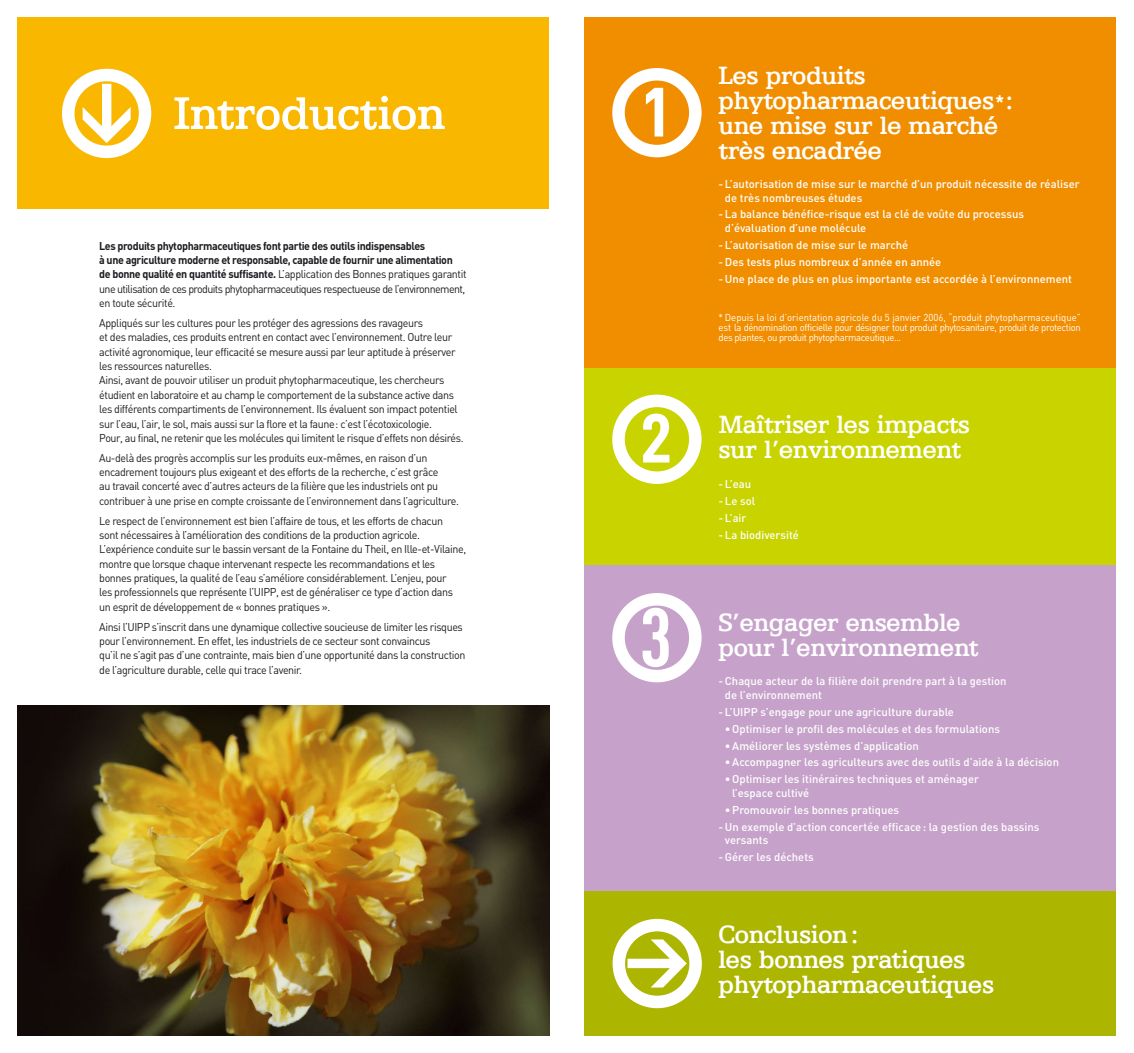
<style>
.page{position:relative;width:1134px;height:1053px;background:#fff}
.page>*{position:absolute;margin:0;border:0;box-sizing:border-box;transform-origin:0 0}
.t1{font:81.62px "DIN Cond Bold Alternate";color:#fff}
.t2{font:500 51.88px "AT Egyptian";letter-spacing:-.01em;color:#fff}
.t3{font:500 28.25px/25px "AT Egyptian";letter-spacing:-.015em;color:#fff}
.t4{font:11.25px/14.4px "DIN";letter-spacing:-.035em;color:#1b1c20;scale:.95 1}
.t5{font:500 11.25px/16.9px "DIN";color:#fff}
.t6{font:700 11.25px/14.4px "DIN";letter-spacing:-.035em;color:#1b1c20;scale:.95 1}
.t7{font:10px/10px "DIN";letter-spacing:-.035em;color:#fff;text-align:justify;scale:.95 1}
.s1{font-weight:400}
.s2{font-size:22.5px}
</style>
<div class="page">
<img style="left:18px;top:705px;width:531px;height:330px">
<div style="left:18px;top:18px;width:531px;height:191px;background:#f9b700"></div>
<svg style="left:62px;top:69px;width:89px;height:89px"></svg>
<div style="left:585px;top:18px;width:531px;height:350px;background:#f18e00"></div>
<svg style="left:612px;top:68px;width:89px;height:89px"></svg>
<div style="left:585px;top:368px;width:531px;height:197px;background:#c8d300"></div>
<svg style="left:612px;top:394px;width:89px;height:90px"></svg>
<div style="left:585px;top:565px;width:531px;height:325px;background:#c6a2ca"></div>
<svg style="left:612px;top:593px;width:89px;height:89px"></svg>
<div style="left:585px;top:890px;width:531px;height:145px;background:#acb500"></div>
<svg style="left:613px;top:918px;width:89px;height:90px"></svg>
<h2 class="t2" style="left:174px;top:85px;width:273px">Introduction</h2>
<h1 class="t1" style="left:642px;top:58px;width:29px">1</h1>
<p class="t6" style="left:99px;top:238px;width:388px">Les produits phytopharmaceutiques font partie des outils indispensables<br>à une agriculture moderne et responsable, capable de fournir une alimentation de bonne qualité en quantité suffisante. <span class="s1">L’application des Bonnes pratiques garantit une utilisation de ces produits phytopharmaceutiques respectueuse de l’environnement, en toute sécurité.</span></p>
<p class="t4" style="left:99px;top:315px;width:385px">Appliqués sur les cultures pour les protéger des agressions des ravageurs<br>et des maladies, ces produits entrent en contact avec l’environnement. Outre leur activité agronomique, leur efficacité se mesure aussi par leur aptitude à préserver les ressources naturelles.<br>Ainsi, avant de pouvoir utiliser un produit phytopharmaceutique, les chercheurs étudient en laboratoire et au champ le comportement de la substance active dans les différents compartiments de l’environnement. Ils évaluent son impact potentiel sur l’eau, l’air, le sol, mais aussi sur la flore et la faune: c’est l’écotoxicologie.<br>Pour, au final, ne retenir que les molécules qui limitent le risque d’effets non désirés.</p>
<p class="t4" style="left:99px;top:450px;width:380px">Au-delà des progrès accomplis sur les produits eux-mêmes, en raison d’un encadrement toujours plus exigeant et des efforts de la recherche, c’est grâce<br>au travail concerté avec d’autres acteurs de la filière que les industriels ont pu contribuer à une prise en compte croissante de l’environnement dans l’agriculture.</p>
<p class="t4" style="left:99px;top:513px;width:388px">Le respect de l’environnement est bien l’affaire de tous, et les efforts de chacun<br>sont nécessaires à l’amélioration des conditions de la production agricole.<br>L’expérience conduite sur le bassin versant de la Fontaine du Theil, en Ille-et-Vilaine, montre que lorsque chaque intervenant respecte les recommandations et les bonnes pratiques, la qualité de l’eau s’améliore considérablement. L’enjeu, pour<br>les professionnels que représente l’UIPP, est de généraliser ce type d’action dans un esprit de développement de « bonnes pratiques ».</p>
<p class="t4" style="left:99px;top:619px;width:387px">Ainsi l’UIPP s’inscrit dans une dynamique collective soucieuse de limiter les risques pour l’environnement. En effet, les industriels de ce secteur sont convaincus<br>qu’il ne s’agit pas d’une contrainte, mais bien d’une opportunité dans la construction de l’agriculture durable, celle qui trace l’avenir.</p>
<h1 class="t1" style="left:640px;top:383px;width:33px">2</h1>
<h1 class="t1" style="left:640px;top:578px;width:33px">3</h1>
<h3 class="t3" style="left:718px;top:63px;width:296px">Les produits phytopharmaceutiques<span class="s2">*</span>: une mise sur le marché très encadrée</h3>
<p class="t5" style="left:725px;top:177px;width:356px;line-height:13.4px;text-indent:-6px">-L’autorisation de mise sur le marché d’un produit nécessite de réaliser de très nombreuses études</p>
<p class="t5" style="left:725px;top:207px;width:301px;line-height:13.4px;text-indent:-6px">-La balance bénéfice-risque est la clé de voûte du processus d’évaluation d’une molécule</p>
<p class="t5" style="left:718px;top:236px;width:355px">-L’autorisation de mise sur le marché<br>-Des tests plus nombreux d’année en année<br>-Une place de plus en plus importante est accordée à l’environnement</p>
<p class="t7" style="left:718px;top:312px;width:383px">* Depuis la loi d’orientation agricole du 5 janvier 2006, “produit phytopharmaceutique” est la dénomination officielle pour désigner tout produit phytosanitaire, produit de protection des plantes, ou produit phytopharmaceutique...</p>
<h3 class="t3" style="left:718px;top:413px;width:253px">Maîtriser les impacts sur l’environnement</h3>
<p class="t5" style="left:718px;top:475px;width:82px">-L’eau<br>-Le sol<br>-L’air<br>-La biodiversité</p>
<h3 class="t3" style="left:718px;top:610px;width:262px">S’engager ensemble pour l’environnement</h3>
<p class="t5" style="left:725px;top:674px;width:283px;line-height:13.4px;text-indent:-6px">-Chaque acteur de la filière doit prendre part à la gestion de l’environnement</p>
<p class="t5" style="left:718px;top:702px;width:237px">- L’UIPP s’engage pour une agriculture durable</p>
<p class="t5" style="left:725px;top:719px;width:277px">•Optimiser le profil des molécules et des formulations</p>
<p class="t5" style="left:725px;top:736px;width:196px">•Améliorer les systèmes d’application</p>
<p class="t5" style="left:725px;top:753px;width:336px">•Accompagner les agriculteurs avec des outils d’aide à la décision</p>
<p class="t5" style="left:732px;top:772px;width:249px;line-height:13.4px;text-indent:-7px">•Optimiser les itinéraires techniques et aménager l’espace cultivé</p>
<p class="t5" style="left:718px;top:800px;width:322px;text-indent:6px">•Promouvoir les bonnes pratiques<br>-Un exemple d’action concertée efficace: la gestion des bassins</p>
<p class="t5" style="left:718px;top:831px;width:97px;text-indent:6px">versants<br>-Gérer les déchets</p>
<h3 class="t3" style="left:718px;top:922px;width:277px">Conclusion:<br>les bonnes pratiques phytopharmaceutiques</h3>
</div>
